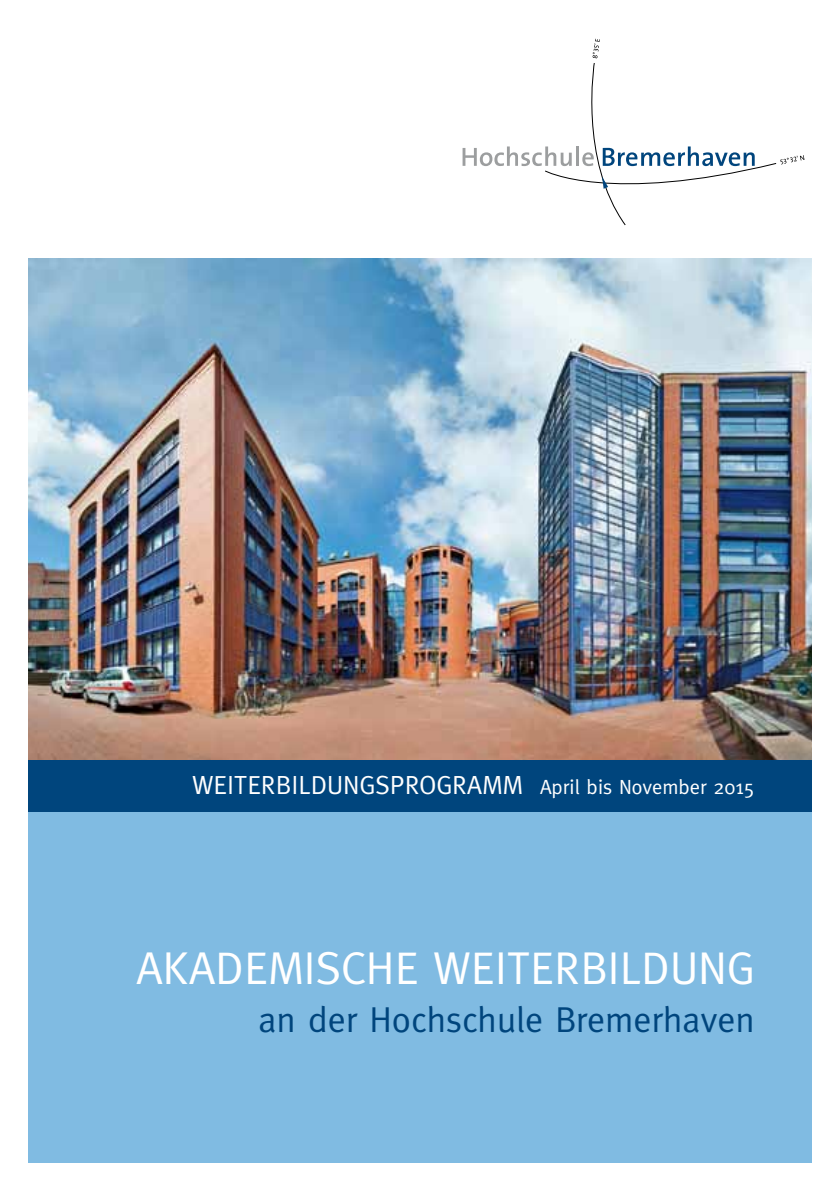
<style>
.page{position:relative;width:840px;height:1191px;background:#fff}
.page>*{position:absolute;margin:0;border:0;box-sizing:border-box;transform-origin:0 0}
.t1{font:46px "Meta";color:#fff}
.t2{font:36px "Meta";color:#00457d}
.t3{font:26.2px "Meta";color:#fff}
.s1{font-size:20.6px}
</style>
<div class="page">
<div style="left:28px;top:810px;width:783px;height:352px;background:#80bbe2"></div>
<svg style="left:462px;top:39px;width:342px;height:186px"></svg>
<img style="left:28px;top:258px;width:783px;height:502px">
<div style="left:28px;top:760px;width:783px;height:52px;background:#00457d"></div>
<p class="t3" style="left:192px;top:769px;width:564px">Weiterbildungsprogramm <span class="s1">April bis November 2015</span></p>
<h1 class="t1" style="left:136px;top:941px;width:619px">Akademische Weiterbildung</h1>
<h2 class="t2" style="left:258px;top:999px;width:497px">an der Hochschule Bremerhaven</h2>
</div>
